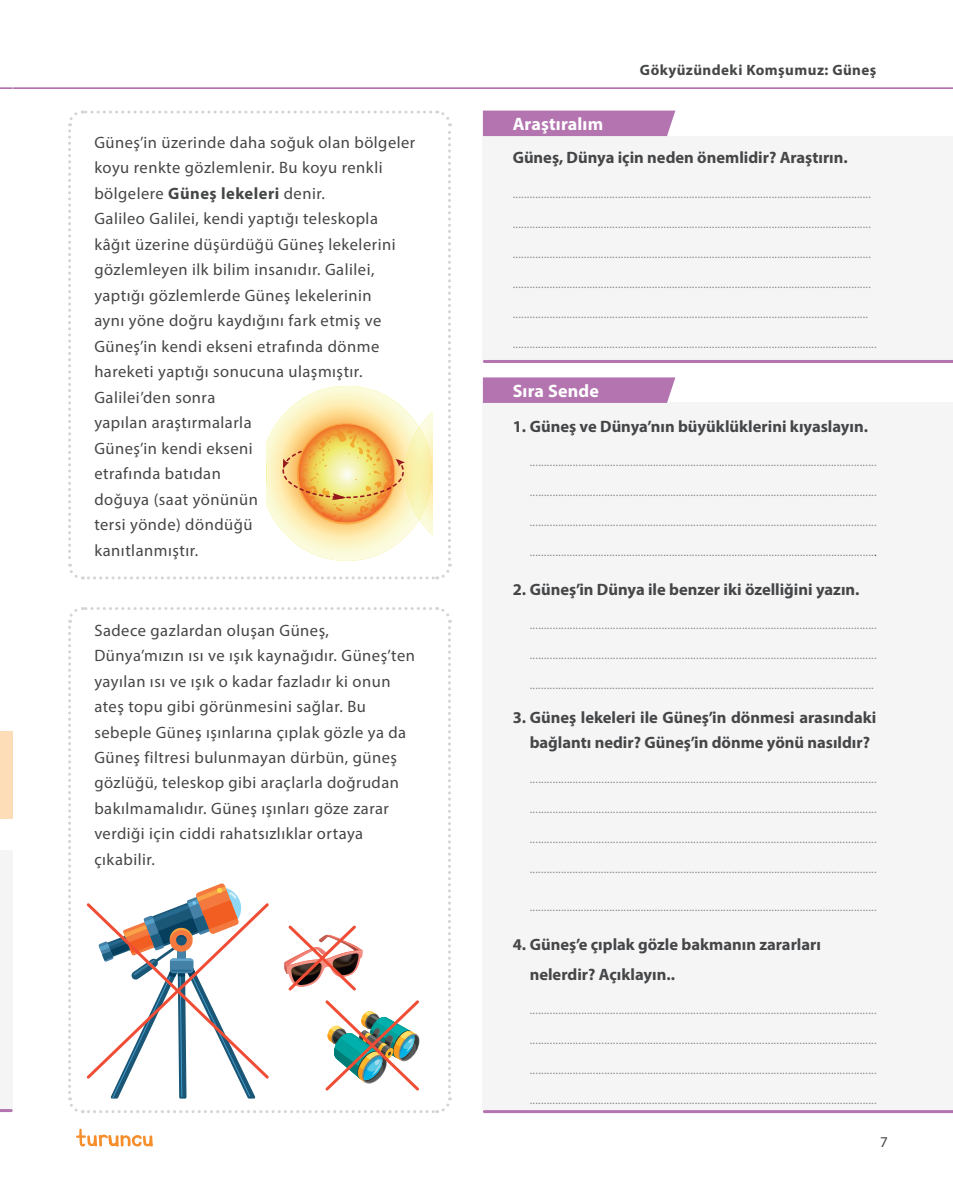
<style>
.page{position:relative;width:953px;height:1195px;background:#fff}
.page>*{position:absolute;margin:0;border:0;box-sizing:border-box;transform-origin:0 0}
.t1{font:700 18px "Myriad Pro";letter-spacing:.01em;color:#fff}
.t2{font:16.5px/25.5px "Myriad Pro";letter-spacing:.03em;color:#454647}
.t3{font:700 16.5px/25.5px "Myriad Pro";color:#454647}
.t4{font:700 15px "Myriad Pro";letter-spacing:.03em;color:#454647}
.t5{font:15px "Myriad Pro";color:#454647}
.t6{font:12px "Myriad Pro";color:#8a8c8f}
.s1{font-weight:700}
.s2{color:#454647}
</style>
<div class="page">
<svg style="left:0;top:87px;width:12px;height:2px"></svg>
<hr style="left:14px;top:87px;width:938px;height:2px;background:#aa5fa6">
<svg style="left:76px;top:1128px;width:77px;height:19px"></svg>
<div style="left:0;top:731px;width:13px;height:87px;background:#fddcb8"></div>
<div style="left:0;top:850px;width:13px;height:260px;background:#f5f5f6"></div>
<div style="left:483px;top:136px;width:469px;height:225px;background:#f5f5f6"></div>
<div style="left:483px;top:403px;width:469px;height:708px;background:#f5f5f6"></div>
<svg style="left:0;top:1109px;width:11px;height:3px"></svg>
<hr style="left:484px;top:360px;width:468px;height:3px;background:#b374b0">
<hr style="left:484px;top:1110px;width:468px;height:3px;background:#b374b0">
<div style="left:483px;top:111px;width:192px;height:25px;background:#b374b0"></div>
<div style="left:483px;top:377px;width:192px;height:26px;background:#b374b0"></div>
<svg style="left:68px;top:110px;width:384px;height:470px"></svg>
<svg style="left:68px;top:607px;width:384px;height:506px"></svg>
<p class="t2" style="left:94px;top:129px;width:322px">Güneş’in üzerinde daha soğuk olan bölgeler koyu renkte gözlemlenir. Bu koyu renkli bölgelere <span class="s1">Güneş lekeleri</span> denir.<br>Galileo Galilei, kendi yaptığı teleskopla kâğıt üzerine düşürdüğü Güneş lekelerini gözlemleyen ilk bilim insanıdır. Galilei, yaptığı gözlemlerde Güneş lekelerinin<br>aynı yöne doğru kaydığını fark etmiş ve<br>Güneş’in kendi ekseni etrafında dönme hareketi yaptığı sonucuna ulaşmıştır.<br>Galilei’den sonra<br>yapılan araştırmalarla<br>Güneş’in kendi ekseni<br>etrafında batıdan<br>doğuya (saat yönünün<br>tersi yönde) döndüğü<br>kanıtlanmıştır.</p>
<p class="t2" style="left:94px;top:617px;width:322px">Sadece gazlardan oluşan Güneş, Dünya’mızın ısı ve ışık kaynağıdır. Güneş’ten yayılan ısı ve ışık o kadar fazladır ki onun ateş topu gibi görünmesini sağlar. Bu sebeple Güneş ışınlarına çıplak gözle ya da Güneş filtresi bulunmayan dürbün, güneş gözlüğü, teleskop gibi araçlarla doğrudan bakılmamalıdır. Güneş ışınları göze zarar verdiği için ciddi rahatsızlıklar ortaya çıkabilir.</p>
<h1 class="t1" style="left:512px;top:112px;width:92px">Araştıralım</h1>
<p class="t4" style="left:640px;top:61px;width:238px">Gökyüzündeki Komşumuz: Güneş</p>
<h2 class="t3" style="left:512px;top:144px;width:336px">Güneş, Dünya için neden önemlidir? Araştırın.</h2>
<p class="t6" style="left:512px;top:186px;width:359px">..............................................................................................................................</p>
<p class="t6" style="left:512px;top:216px;width:359px">..............................................................................................................................</p>
<p class="t6" style="left:512px;top:246px;width:359px">..............................................................................................................................</p>
<p class="t6" style="left:512px;top:276px;width:359px">..............................................................................................................................</p>
<p class="t6" style="left:512px;top:306px;width:357px">.............................................................................................................................</p>
<p class="t6" style="left:512px;top:336px;width:365px">................................................................................................................................</p>
<h1 class="t1" style="left:512px;top:379px;width:88px">Sıra Sende</h1>
<h2 class="t3" style="left:512px;top:413px;width:357px">1. Güneş ve Dünya’nın büyüklüklerini kıyaslayın.</h2>
<p class="t6" style="left:529px;top:455px;width:348px">.........................................................................................................................</p>
<p class="t6" style="left:529px;top:485px;width:348px">.........................................................................................................................</p>
<p class="t6" style="left:529px;top:515px;width:348px">.........................................................................................................................</p>
<p class="t6" style="left:529px;top:545px;width:348px">.........................................................................................................................<span class="s2">.</span></p>
<h2 class="t3" style="left:512px;top:576px;width:348px">2. Güneş’in Dünya ile benzer iki özelliğini yazın.</h2>
<p class="t6" style="left:529px;top:617px;width:348px">.........................................................................................................................</p>
<p class="t6" style="left:529px;top:647px;width:348px">.........................................................................................................................</p>
<p class="t6" style="left:529px;top:677px;width:345px">.........................................................................................................................</p>
<h2 class="t3" style="left:529px;top:704px;width:348px;text-indent:-17px">3. Güneş lekeleri ile Güneş’in dönmesi arasındaki bağlantı nedir? Güneş’in dönme yönü nasıldır?</h2>
<p class="t6" style="left:529px;top:771px;width:348px">.........................................................................................................................</p>
<p class="t6" style="left:529px;top:801px;width:348px">.........................................................................................................................</p>
<p class="t6" style="left:529px;top:831px;width:348px">.........................................................................................................................</p>
<p class="t6" style="left:529px;top:861px;width:348px">..........................................................................................................................</p>
<p class="t6" style="left:529px;top:900px;width:348px">..........................................................................................................................</p>
<h2 class="t3" style="left:529px;top:928px;width:293px;line-height:30px;text-indent:-17px">4. Güneş’e çıplak gözle bakmanın zararları nelerdir? Açıklayın..</h2>
<p class="t6" style="left:529px;top:1002px;width:348px">.........................................................................................................................</p>
<p class="t6" style="left:529px;top:1032px;width:348px">.........................................................................................................................</p>
<p class="t6" style="left:529px;top:1062px;width:348px">.........................................................................................................................</p>
<p class="t6" style="left:529px;top:1092px;width:348px">..........................................................................................................................</p>
<p class="t5" style="left:879px;top:1133px;width:9px">7</p>
</div>
